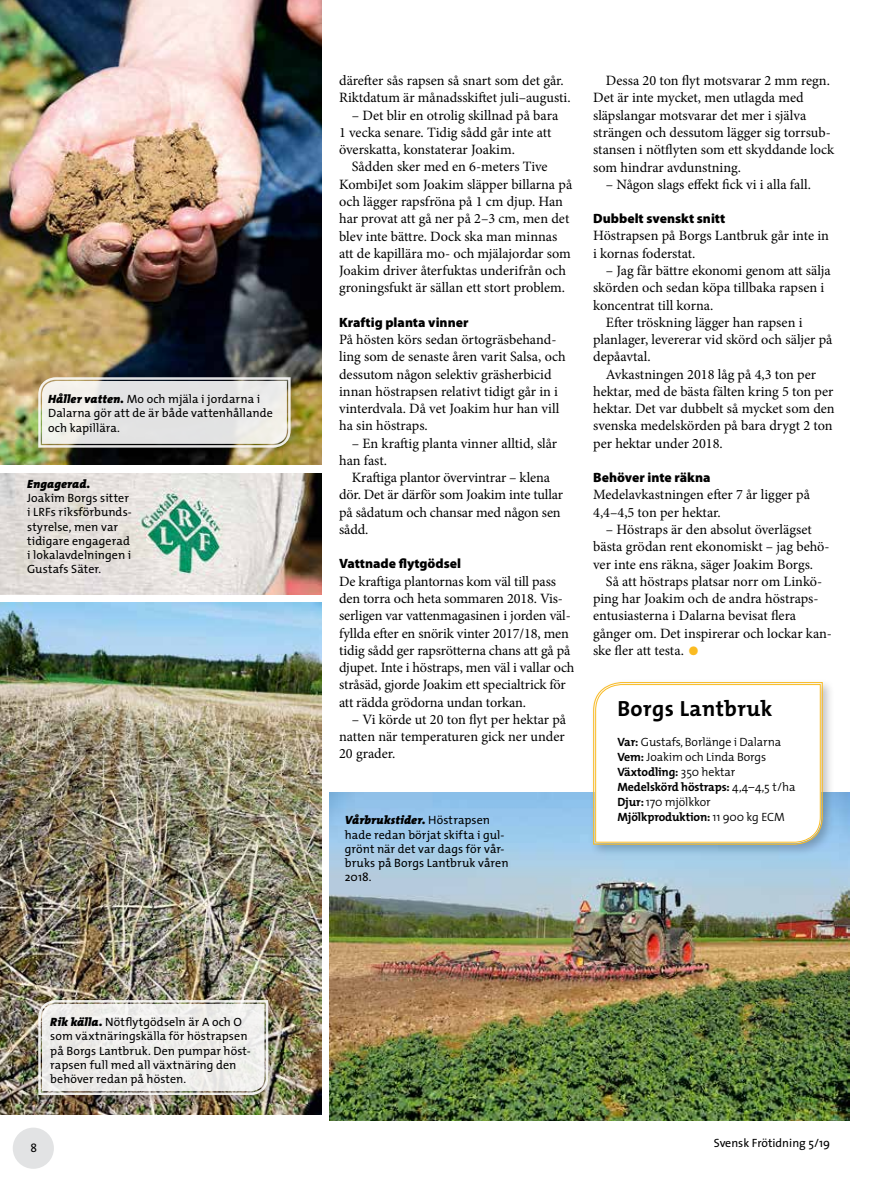
<style>
.page{position:relative;width:893px;height:1200px;background:#fff}
.page>*{position:absolute;margin:0;border:0;box-sizing:border-box;transform-origin:0 0}
.t1{font:33px "Minion Pro";color:#fabb22}
.t2{font:700 22.05px "The Mix";letter-spacing:.02em;color:#000}
.t3{font:14.25px/17.2px "Minion Pro";letter-spacing:-.005em;color:#000}
.t4{font:900 13.5px "Myriad Pro";color:#000}
.t5{font:12px/14.2px "The Mix";letter-spacing:.005em;color:#000}
.t6{font:300 12px/15px "The Mix";letter-spacing:-.01em;color:#000}
.t7{font:12px "The Sans";color:#000}
.t8{font:italic 900 12px "The Mix";letter-spacing:.015em;color:#000}
.s1{font-weight:900;font-style:italic}
.s2{font-weight:700}
</style>
<div class="page">
<div style="left:13px;top:1127px;width:41px;height:41px;background:#e2e3e4;border-radius:50%"></div>
<img style="left:0;top:602px;width:321px;height:512px">
<img style="left:330px;top:792px;width:519px;height:328px">
<img style="left:0;top:473px;width:321px;height:121px">
<img style="left:0;top:0;width:321px;height:465px">
<div style="left:589px;top:678px;width:246px;height:178px;background:#000;opacity:.23"></div>
<svg style="left:593px;top:681px;width:230px;height:164px"></svg>
<div style="left:34px;top:995px;width:246px;height:111px;background:#000;opacity:.2"></div>
<svg style="left:37px;top:998px;width:232px;height:97px"></svg>
<div style="left:34px;top:373px;width:269px;height:87px;background:#000;opacity:.2"></div>
<svg style="left:37px;top:376px;width:255px;height:73px;background:#dad9d5"></svg>
<p class="t5" style="left:48px;top:391px;width:226px"><span class="s1">Håller vatten.</span> Mo och mjäla i jordarna i<br>Dalarna gör att de är både vattenhållande och kapillära.</p>
<p class="t8" style="left:27px;top:473px;width:65px">Engagerad.</p>
<p class="t5" style="left:27px;top:490px;width:106px">Joakim Borgs sitter i LRFs riksförbunds&shy;styrelse, men var tidigare engagerad i lokalavdelningen i<br>Gustafs Säter.</p>
<p class="t5" style="left:50px;top:1014px;width:202px"><span class="s1">Rik källa.</span> Nötflytgödseln är A och O som växtnäringskälla för höstrapsen på Borgs Lantbruk. Den pumpar höst&shy;rapsen full med all växtnäring den behöver redan på hösten.</p>
<p class="t3" style="left:339px;top:72px;width:233px">därefter sås rapsen så snart som det går.<br>Riktdatum är månadsskiftet juli–augusti.</p>
<p class="t3" style="left:339px;top:106px;width:221px;text-indent:13px">– Det blir en otrolig skillnad på bara<br>1 vecka senare. Tidig sådd går inte att överskatta, konstaterar Joakim.</p>
<p class="t3" style="left:339px;top:158px;width:235px;text-indent:13px">Sådden sker med en 6-meters Tive KombiJet som Joakim släpper billarna på och lägger rapsfröna på 1 cm djup. Han har provat att gå ner på 2–3 cm, men det blev inte bättre. Dock ska man minnas att de kapillära mo- och mjälajordar som Joakim driver återfuktas underifrån och groningsfukt är sällan ett stort problem.</p>
<p class="t4" style="left:339px;top:313px;width:131px">Kraftig planta vinner</p>
<p class="t3" style="left:339px;top:331px;width:228px">På hösten körs sedan örtogräsbehand&shy;ling som de senaste åren varit Salsa, och dessutom någon selektiv gräsherbicid innan höstrapsen relativt tidigt går in i vinterdvala. Då vet Joakim hur han vill ha sin höstraps.</p>
<p class="t3" style="left:339px;top:434px;width:220px;text-indent:13px">– En kraftig planta vinner alltid, slår han fast.</p>
<p class="t3" style="left:339px;top:469px;width:226px;text-indent:13px">Kraftiga plantor övervintrar – klena dör. Det är därför som Joakim inte tullar på sådatum och chansar med någon sen sådd.</p>
<p class="t4" style="left:339px;top:554px;width:124px">Vattnade flytgödsel</p>
<p class="t3" style="left:339px;top:572px;width:237px">De kraftiga plantornas kom väl till pass den torra och heta sommaren 2018. Vis&shy;serligen var vattenmagasinen i jorden väl&shy;fyllda efter en snörik vinter 2017/18, men tidig sådd ger rapsrötterna chans att gå på djupet. Inte i höstraps, men väl i vallar och stråsäd, gjorde Joakim ett specialtrick för att rädda grödorna undan torkan.</p>
<p class="t3" style="left:339px;top:710px;width:229px;text-align:justify;text-indent:13px">– Vi körde ut 20 ton flyt per hektar på natten när temperaturen gick ner under 20 grader.</p>
<p class="t5" style="left:345px;top:812px;width:165px"><span class="s1">Vårbrukstider.</span> Höstrapsen hade redan börjat skifta i gul&shy;grönt när det var dags för vår&shy;bruks på Borgs Lantbruk våren<br>2018.</p>
<p class="t3" style="left:593px;top:72px;width:243px;text-indent:13px">Dessa 20 ton flyt motsvarar 2 mm regn.<br>Det är inte mycket, men utlagda med släpslangar motsvarar det mer i själva strängen och dessutom lägger sig torrsub&shy;stansen i nötflyten som ett skyddande lock som hindrar avdunstning.</p>
<p class="t3" style="left:606px;top:176px;width:206px">– Någon slags effekt fick vi i alla fall.</p>
<p class="t4" style="left:593px;top:209px;width:134px">Dubbelt svenskt snitt</p>
<p class="t3" style="left:593px;top:227px;width:237px">Höstrapsen på Borgs Lantbruk går inte in i kornas foderstat.</p>
<p class="t3" style="left:606px;top:262px;width:226px">– Jag får bättre ekonomi genom att sälja</p>
<p class="t3" style="left:593px;top:279px;width:233px">skörden och sedan köpa tillbaka rapsen i</p>
<p class="t3" style="left:593px;top:296px;width:122px">koncentrat till korna.</p>
<p class="t3" style="left:606px;top:313px;width:198px">Efter tröskning lägger han rapsen i</p>
<p class="t3" style="left:593px;top:331px;width:241px">planlager, levererar vid skörd och säljer på</p>
<p class="t3" style="left:593px;top:348px;width:59px">depåavtal.</p>
<p class="t3" style="left:606px;top:365px;width:212px">Avkastningen 2018 låg på 4,3 ton per</p>
<p class="t3" style="left:593px;top:382px;width:242px">hektar, med de bästa fälten kring 5 ton per</p>
<p class="t3" style="left:593px;top:400px;width:243px">hektar. Det var dubbelt så mycket som den</p>
<p class="t3" style="left:593px;top:417px;width:241px">svenska medelskörden på bara drygt 2 ton</p>
<p class="t3" style="left:593px;top:434px;width:131px">per hektar under 2018.</p>
<p class="t4" style="left:593px;top:468px;width:119px">Behöver inte räkna</p>
<p class="t3" style="left:593px;top:486px;width:218px">Medelavkastningen efter 7 år ligger på<br>4,4–4,5 ton per hektar.</p>
<p class="t3" style="left:593px;top:520px;width:238px;text-indent:13px">– Höstraps är den absolut överlägset bästa grödan rent ekonomiskt – jag behö&shy;ver inte ens räkna, säger Joakim Borgs.</p>
<p class="t3" style="left:593px;top:572px;width:240px;text-indent:13px">Så att höstraps platsar norr om Linkö&shy;ping har Joakim och de andra höstraps&shy;entusiasterna i Dalarna bevisat flera gånger om. Det inspirerar och lockar kan&shy;ske fler att testa.</p>
<h1 class="t1" style="left:687px;top:625px;width:14px">•</h1>
<h2 class="t2" style="left:617px;top:689px;width:156px">Borgs Lantbruk</h2>
<p class="t6" style="left:617px;top:733px;width:180px"><span class="s2">Var:</span> Gustafs, Borlänge i Dalarna<br><span class="s2">Vem:</span> Joakim och Linda Borgs<br><span class="s2">Växtodling:</span> 350 hektar<br><span class="s2">Medelskörd höstraps:</span> 4,4–4,5 t/ha<br><span class="s2">Djur:</span> 170 mjölkkor<br><span class="s2">Mjölkproduktion:</span> 11 900 kg ECM</p>
<p class="t7" style="left:30px;top:1137px;width:8px">8</p>
<p class="t7" style="left:714px;top:1132px;width:118px">Svensk Frötidning 5/19</p>
</div>
